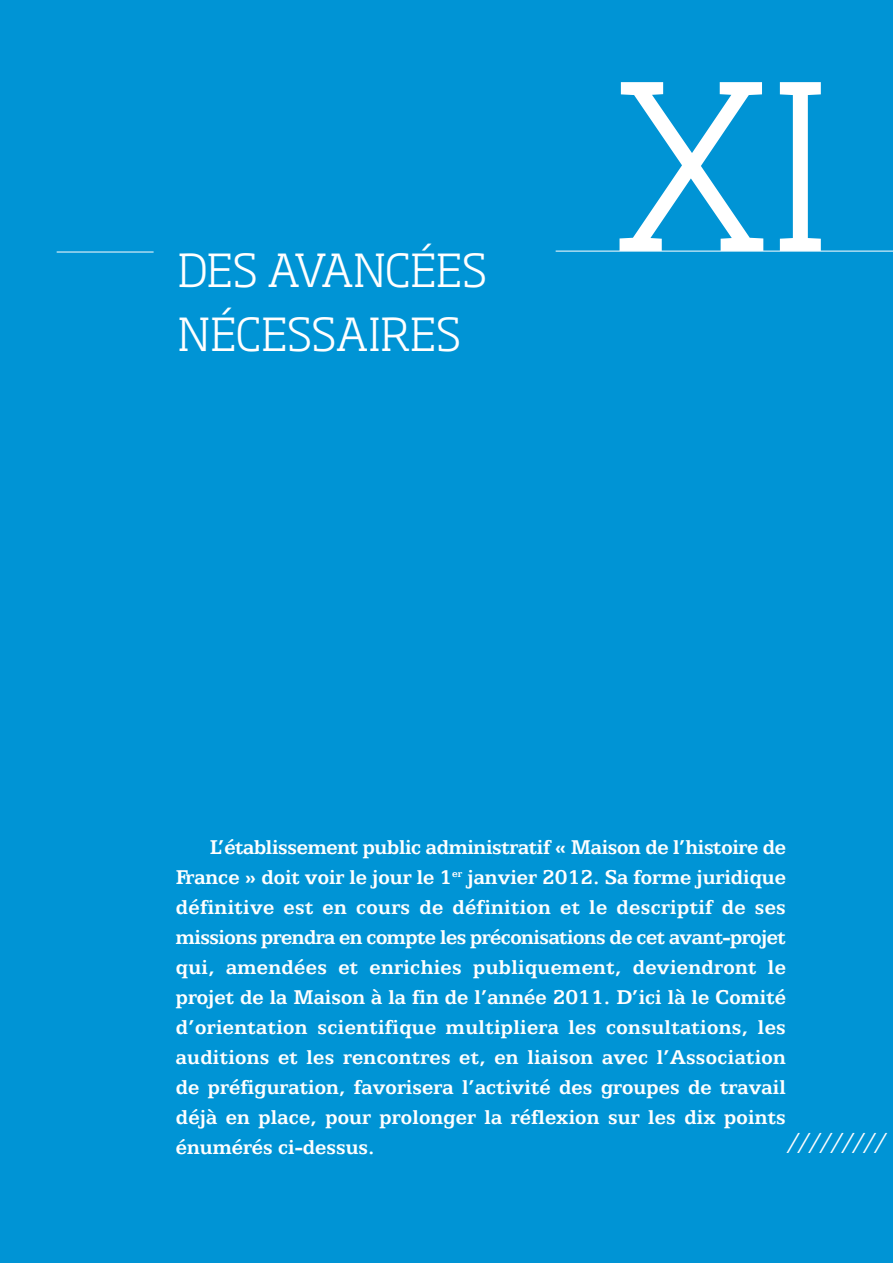
<style>
.page{position:relative;width:893px;height:1263px;background:#0094d5}
.page>*{position:absolute;margin:0;border:0;box-sizing:border-box;transform-origin:0 0}
.t1{font:300 227.25px "Soho Std";color:#fff}
.t2{font:300 45px/63.8px "Soho Std";color:#fff}
.t3{font:italic 300 27px "Soho Gothic Std";color:#fff}
.t4{font:700 22.5px/30px "Egyptian 505 BT";letter-spacing:.005em;color:#fff;text-align:justify}
</style>
<div class="page">
<hr style="left:556px;top:251px;width:337px;height:1px;background:#fff">
<hr style="left:57px;top:252px;width:97px;height:1px;background:#fff">
<h2 class="t2" style="left:178px;top:243px;width:311px">DES AVANCÉES<br>NÉCESSAIRES</h2>
<h1 class="t1" style="left:613px;top:75px;width:219px">XI</h1>
<p class="t4" style="left:176px;top:834px;width:612px;text-indent:34px">L’établissement public administratif « Maison de l’histoire de France » doit voir le jour le 1<sup>er</sup> janvier 2012. Sa forme juridique définitive est en cours de définition et le descriptif de ses missions prendra en compte les préconisations de cet avant-projet qui, amendées et enrichies publiquement, deviendront le projet de la Maison à la fin de l’année 2011. D’ici là le Comité d’orientation scientifique multipliera les consultations, les auditions et les rencontres et, en liaison avec l’Association de préfiguration, favorisera l’activité des groupes de travail déjà en place, pour prolonger la réflexion sur les dix points énumérés ci-dessus.</p>
<p class="t3" style="left:786px;top:1132px;width:100px">/////////</p>
</div>
